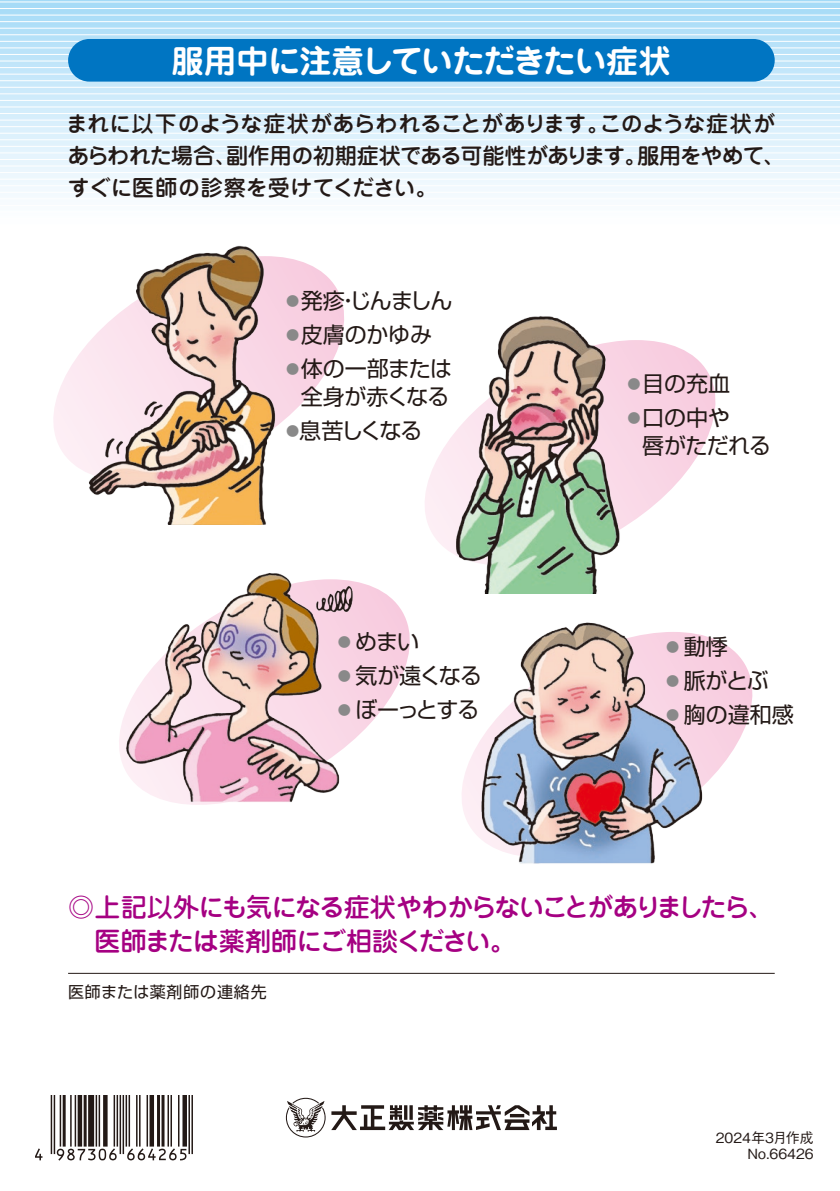
<style>
.page{position:relative;width:840px;height:1191px;background:#fff}
.page>*{position:absolute;margin:0;border:0;box-sizing:border-box;transform-origin:0 0}
.t1{font:700 32px "Jun 501 Pro";letter-spacing:-.025em;color:#fff}
.t2{font:500 26px/34px "Jun 34 Pro";letter-spacing:-.065em;color:#a50082}
.t3{font:22px/28px "Shin Go Pro";letter-spacing:-.02em;color:#231916;text-align:center}
.t4{font:500 22px/32px "Jun 34 Pro";letter-spacing:-.025em;color:#231916}
.t5{font:16px "Shin Go Pro";letter-spacing:.05em;color:#231916}
.t6{font:500 14px/16px "Gothic BBB Pro";color:#231916;text-align:right}
.s1{font-size:13.2px;color:#898989}
</style>
<div class="page">
<svg style="left:35px;top:1095px;width:158px;height:65px"></svg>
<svg style="left:0;top:0;width:839px;height:197px;background:#d3ecfb"></svg>
<hr style="left:0;top:1px;width:839px;height:1px;background:#fff">
<hr style="left:0;top:8px;width:839px;height:1px;background:#fff">
<hr style="left:0;top:15px;width:839px;height:1px;background:#fff">
<hr style="left:0;top:21px;width:839px;height:1px;background:#fff">
<hr style="left:0;top:28px;width:839px;height:1px;background:#fff">
<hr style="left:0;top:34px;width:839px;height:1px;background:#fff">
<hr style="left:0;top:41px;width:839px;height:1px;background:#fff">
<hr style="left:0;top:47px;width:839px;height:1px;background:#fff">
<hr style="left:0;top:54px;width:839px;height:1px;background:#fff">
<hr style="left:0;top:61px;width:839px;height:1px;background:#fff">
<hr style="left:0;top:67px;width:839px;height:1px;background:#fff">
<hr style="left:0;top:74px;width:839px;height:1px;background:#fff">
<hr style="left:0;top:80px;width:839px;height:1px;background:#fff">
<hr style="left:0;top:87px;width:839px;height:1px;background:#fff">
<hr style="left:0;top:93px;width:839px;height:1px;background:#fff">
<hr style="left:0;top:100px;width:839px;height:1px;background:#fff">
<hr style="left:0;top:106px;width:839px;height:1px;background:#fff">
<hr style="left:0;top:113px;width:839px;height:1px;background:#fff">
<hr style="left:0;top:120px;width:839px;height:1px;background:#fff">
<hr style="left:0;top:126px;width:839px;height:1px;background:#fff">
<hr style="left:0;top:133px;width:839px;height:1px;background:#fff">
<hr style="left:0;top:139px;width:839px;height:1px;background:#fff">
<hr style="left:0;top:146px;width:839px;height:1px;background:#fff">
<hr style="left:0;top:152px;width:839px;height:1px;background:#fff">
<hr style="left:0;top:159px;width:839px;height:1px;background:#fff">
<hr style="left:0;top:165px;width:839px;height:1px;background:#fff">
<hr style="left:0;top:172px;width:839px;height:1px;background:#fff">
<hr style="left:0;top:179px;width:839px;height:1px;background:#fff">
<hr style="left:0;top:185px;width:839px;height:1px;background:#fff">
<hr style="left:0;top:192px;width:839px;height:1px;background:#fff">
<div style="left:68px;top:39px;width:706px;height:43px;background:#0075c2;border-radius:21px"></div>
<hr style="left:68px;top:972px;width:706px;height:1px;background:#231916">
<svg style="left:361px;top:583px;width:49px;height:150px"></svg>
<img style="left:119px;top:573px;width:242px;height:232px">
<svg style="left:53px;top:257px;width:291px;height:213px"></svg>
<img style="left:82px;top:245px;width:197px;height:280px">
<svg style="left:425px;top:340px;width:291px;height:212px"></svg>
<img style="left:451px;top:316px;width:174px;height:277px">
<svg style="left:462px;top:639px;width:291px;height:193px"></svg>
<img style="left:474px;top:622px;width:240px;height:242px">
<svg style="left:286px;top:1097px;width:270px;height:40px"></svg>
<h1 class="t1" style="left:172px;top:36px;width:500px">服用中に注意していただきたい症状</h1>
<p class="t4" style="left:66px;top:105px;width:720px">まれに以下のような症状があらわれることがあります。このような症状があらわれた場合、副作用の初期症状である可能性があります。服用をやめて、すぐに医師の診察を受けてください。</p>
<p class="t3" style="left:286px;top:284px;width:168px"><span class="s1">●</span> 発疹・じんましん</p>
<p class="t3" style="left:286px;top:318px;width:147px"><span class="s1">●</span> 皮膚のかゆみ</p>
<p class="t3" style="left:286px;top:352px;width:167px"><span class="s1">●</span> 体の一部または全身が赤くなる</p>
<p class="t3" style="left:286px;top:414px;width:138px"><span class="s1">●</span>息苦しくなる</p>
<p class="t3" style="left:338px;top:625px;width:83px"><span class="s1">●</span> めまい</p>
<p class="t3" style="left:338px;top:659px;width:145px"><span class="s1">●</span> 気が遠くなる</p>
<p class="t3" style="left:338px;top:693px;width:143px"><span class="s1">●</span> ぼーっとする</p>
<p class="t3" style="left:627px;top:367px;width:104px"><span class="s1">●</span> 目の充血</p>
<p class="t3" style="left:641px;top:401px;width:130px;text-align:left;text-indent:-15px"><span class="s1">●</span> 口の中や<br>唇がただれる</p>
<p class="t3" style="left:665px;top:629px;width:63px"><span class="s1">●</span> 動悸</p>
<p class="t3" style="left:665px;top:663px;width:104px"><span class="s1">●</span> 脈がとぶ</p>
<p class="t3" style="left:665px;top:697px;width:129px"><span class="s1">●</span> 胸の違和感</p>
<p class="t2" style="left:94px;top:887px;width:681px;text-indent:-26px">◎上記以外にも気になる症状やわからないことがありましたら、医師または薬剤師にご相談ください。</p>
<p class="t5" style="left:68px;top:978px;width:200px">医師または薬剤師の連絡先</p>
<p class="t6" style="left:715px;top:1128px;width:99px">2024年3月作成<br>No.66426</p>
</div>
